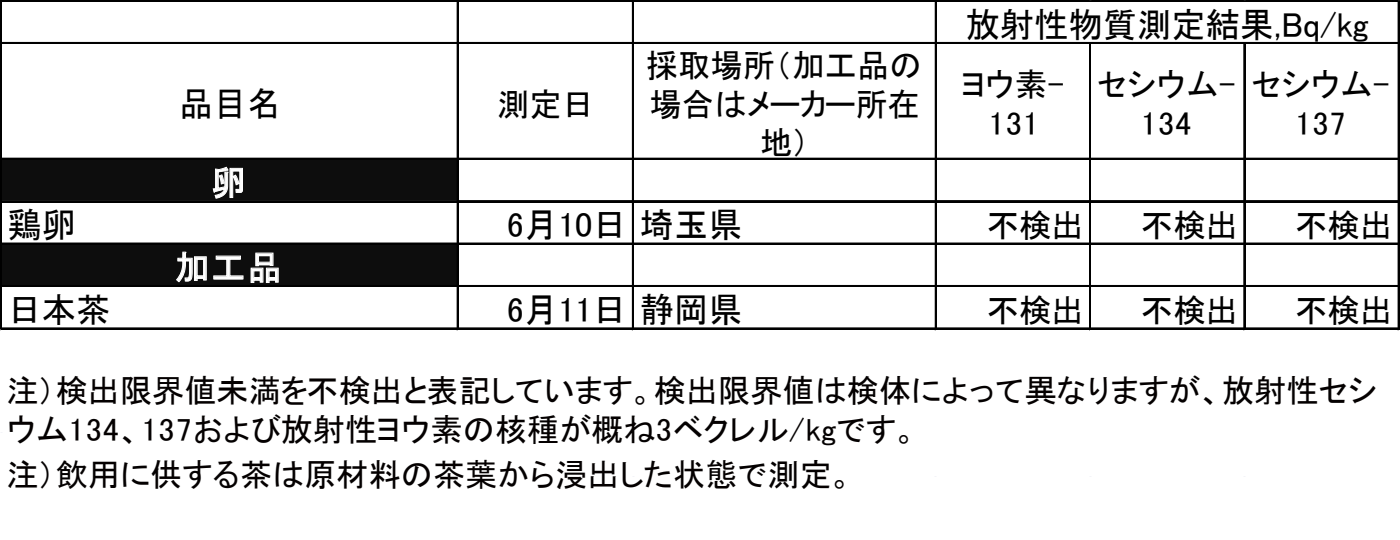
<style>
.page{position:relative;width:1400px;height:540px;background:#fff}
.page>*{position:absolute;margin:0;border:0;box-sizing:border-box;transform-origin:0 0}
.t1{font:34.8px "MS P Gothic";color:#000}
.t2{font:34.8px "MS P Gothic";color:#fff}
.t3{font:32.8px/38.6px "MS P Gothic";color:#000;text-align:center}
.t4{font:32.2px/38.6px "MS P Gothic";color:#040000}
</style>
<div class="page">
<div style="left:2px;top:158px;width:457px;height:45px;background:#0d0d0d"></div>
<div style="left:2px;top:243px;width:457px;height:44px;background:#0d0d0d"></div>
<svg style="left:212px;top:166px;width:31px;height:33px"></svg>
<svg style="left:176px;top:251px;width:31px;height:32px"></svg>
<svg style="left:213px;top:255px;width:31px;height:25px"></svg>
<svg style="left:250px;top:252px;width:29px;height:31px"></svg>
<hr style="left:2px;top:0;width:1398px;height:2px;background:#000">
<hr style="left:0;top:0;width:2px;height:330px;background:#000">
<hr style="left:457px;top:2px;width:2px;height:328px;background:#000">
<hr style="left:632px;top:2px;width:2px;height:328px;background:#000">
<hr style="left:935px;top:2px;width:2px;height:328px;background:#000">
<hr style="left:1089px;top:44px;width:1px;height:286px;background:#000">
<hr style="left:1090px;top:44px;width:1px;height:286px;background:#000">
<hr style="left:1243px;top:44px;width:1px;height:286px;background:#000">
<hr style="left:1244px;top:44px;width:2px;height:286px;background:#000">
<hr style="left:1398px;top:2px;width:2px;height:328px;background:#000">
<hr style="left:2px;top:42px;width:1398px;height:2px;background:#000">
<hr style="left:2px;top:158px;width:1398px;height:2px;background:#000">
<hr style="left:2px;top:200px;width:1398px;height:1px;background:#000">
<hr style="left:2px;top:201px;width:1398px;height:2px;background:#000">
<hr style="left:2px;top:243px;width:1398px;height:2px;background:#000">
<hr style="left:2px;top:285px;width:1398px;height:2px;background:#000">
<hr style="left:2px;top:328px;width:1398px;height:2px;background:#000">
<p class="t1" style="left:179px;top:86px;width:104px">品目名</p>
<p class="t3" style="left:497px;top:85px;width:99px">測定日</p>
<p class="t2" style="left:211px;top:165px;width:36px">卵</p>
<p class="t3" style="left:646px;top:46px;width:278px">採取場所（加工品の場合はメーカー所在地）</p>
<p class="t1" style="left:966px;top:7px;width:404px">放射性物質測定結果,Bq/kg</p>
<p class="t3" style="left:962px;top:65px;width:103px">ヨウ素-<br>131</p>
<p class="t3" style="left:1097px;top:65px;width:140px">セシウム-<br>134</p>
<p class="t3" style="left:1251px;top:65px;width:140px">セシウム-<br>137</p>
<p class="t1" style="left:8px;top:207px;width:70px">鶏卵</p>
<p class="t1" style="left:507px;top:207px;width:238px">6月10日埼玉県</p>
<p class="t3" style="left:987px;top:206px;width:99px">不検出</p>
<p class="t3" style="left:1141px;top:206px;width:99px">不検出</p>
<p class="t3" style="left:1295px;top:206px;width:99px">不検出</p>
<p class="t2" style="left:175px;top:250px;width:108px">加工品</p>
<p class="t1" style="left:8px;top:292px;width:104px">日本茶</p>
<p class="t1" style="left:507px;top:292px;width:238px">6月11日静岡県</p>
<p class="t3" style="left:987px;top:291px;width:99px">不検出</p>
<p class="t3" style="left:1141px;top:291px;width:99px">不検出</p>
<p class="t3" style="left:1295px;top:291px;width:99px">不検出</p>
<p class="t4" style="left:6px;top:371px;width:1373px">注）検出限界値未満を不検出と表記しています。検出限界値は検体によって異なりますが、放射性セシウム134、137および放射性ヨウ素の核種が概ね3ベクレル/kgです。</p>
<p class="t4" style="left:6px;top:455px;width:848px">注）飲用に供する茶は原材料の茶葉から浸出した状態で測定。</p>
</div>
